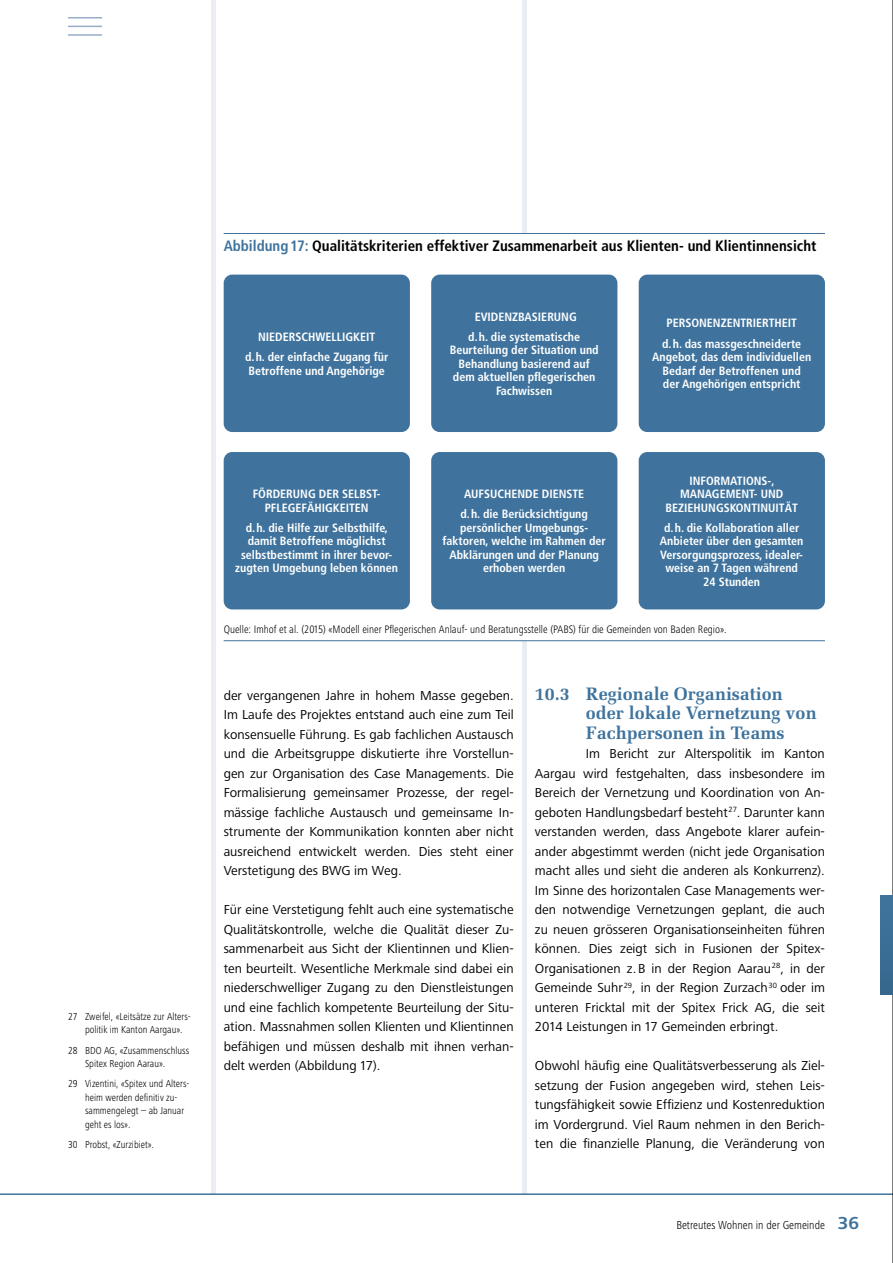
<style>
.page{position:relative;width:893px;height:1263px;background:#fff}
.page>*{position:absolute;margin:0;border:0;box-sizing:border-box;transform-origin:0 0}
.Subheadline_frutiger{font:700 18px/19.5px "Melior LT";color:#3f739d}
.Titel_Grafiken_NEU{font:700 condensed 15px "Frutiger LT";color:#000}
.body_text_frutiger{font:13.5px/19.5px "Frutiger Next LT";color:#000;text-align:justify}
.Grafik_Beschriftung{font:700 condensed 12px/13.5px "Frutiger LT";color:#fff;text-align:center}
.t1{font:300 condensed 12px "Frutiger Next LT";color:#000}
.body_text_frutiger-2{font:300 condensed 11.25px "Frutiger Next LT";color:#000}
.Footnote{font:300 condensed 10.5px/13.5px "Frutiger Next LT";color:#000}
.s1{color:#3f739d}
.s2{font-weight:700;font-stretch:normal;font-size:18px;color:#3f739d}
</style>
<div class="page">
<hr style="left:522px;top:0;width:4px;height:1194px;background:#eaedf4">
<hr style="left:211px;top:0;width:4px;height:1194px;background:#eaedf4">
<hr style="left:0;top:1193px;width:893px;height:2px;background:#3f739d">
<hr style="left:892px;top:0;width:1px;height:1263px;background:#000">
<div style="left:880px;top:895px;width:13px;height:99px;background:#3b6f96"></div>
<hr style="left:68px;top:17px;width:34px;height:2px;background:#9aadc9">
<hr style="left:68px;top:26px;width:34px;height:1px;background:#9aadc9">
<hr style="left:68px;top:34px;width:34px;height:2px;background:#9aadc9">
<div style="left:520px;top:233px;width:19px;height:408px;background:#fff"></div>
<hr style="left:224px;top:640px;width:601px;height:1px;background:#3f739d">
<hr style="left:224px;top:233px;width:601px;height:1px;background:#3f739d">
<div style="left:224px;top:275px;width:186px;height:157px;background:#3f739d;border-radius:9px"></div>
<div style="left:224px;top:452px;width:186px;height:157px;background:#3f739d;border-radius:9px"></div>
<div style="left:431px;top:275px;width:186px;height:157px;background:#3f739d;border-radius:9px"></div>
<div style="left:431px;top:452px;width:186px;height:157px;background:#3f739d;border-radius:9px"></div>
<div style="left:639px;top:275px;width:186px;height:157px;background:#3f739d;border-radius:9px"></div>
<div style="left:639px;top:452px;width:186px;height:157px;background:#3f739d;border-radius:9px"></div>
<p class="Footnote" style="left:85px;top:1010px;width:107px;text-indent:-17px">27 Zweifel, «Leitsätze zur Alters&shy;politik im Kanton Aargau».</p>
<p class="Footnote" style="left:85px;top:1043px;width:106px;text-indent:-17px">28 BDO AG, «Zusammenschluss<br>Spitex Region Aarau».</p>
<p class="Footnote" style="left:85px;top:1077px;width:106px;text-indent:-17px">29 Vizentini, «Spitex und Alters&shy;heim werden definitiv zu&shy;sammengelegt – ab Januar geht es los».</p>
<p class="Footnote" style="left:68px;top:1138px;width:87px">30 Probst, «Zurzibiet».</p>
<p class="Titel_Grafiken_NEU" style="left:224px;top:237px;width:594px"><span class="s1">Abbildung 17:</span> Qualitätskriterien effektiver Zusammenarbeit aus Klienten- und Klientinnensicht</p>
<p class="Grafik_Beschriftung" style="left:258px;top:330px;width:119px">NIEDERSCHWELLIGKEIT</p>
<p class="Grafik_Beschriftung" style="left:245px;top:350px;width:145px;text-align:left">d.h. der einfache Zugang für<br>Betroffene und Angehörige</p>
<p class="Grafik_Beschriftung" style="left:253px;top:487px;width:129px">FÖRDERUNG DER SELBST-<br>PFLEGEFÄHIGKEITEN</p>
<p class="Grafik_Beschriftung" style="left:235px;top:521px;width:164px">d.h. die Hilfe zur Selbsthilfe, damit Betroffene möglichst selbstbestimmt in ihrer bevor&shy;zugten Umgebung leben können</p>
<p class="Grafik_Beschriftung" style="left:475px;top:310px;width:104px">EVIDENZBASIERUNG</p>
<p class="Grafik_Beschriftung" style="left:450px;top:330px;width:151px">d.h. die systematische<br>Beurteilung der Situation und<br>Behandlung basierend auf dem aktuellen pflegerischen<br>Fachwissen</p>
<p class="Grafik_Beschriftung" style="left:464px;top:487px;width:122px">AUFSUCHENDE DIENSTE</p>
<p class="Grafik_Beschriftung" style="left:443px;top:507px;width:165px">d.h. die Berücksichtigung persönlicher Umgebungs&shy;faktoren, welche im Rahmen der<br>Abklärungen und der Planung erhoben werden</p>
<p class="Grafik_Beschriftung" style="left:666px;top:317px;width:132px">PERSONENZENTRIERTHEIT</p>
<p class="Grafik_Beschriftung" style="left:652px;top:337px;width:161px">d.h. das massgeschneiderte<br>Angebot, das dem individuellen<br>Bedarf der Betroffenen und<br>der Angehörigen entspricht</p>
<p class="Grafik_Beschriftung" style="left:666px;top:474px;width:134px">INFORMATIONS-,<br>MANAGEMENT- UND<br>BEZIEHUNGSKONTINUITÄT</p>
<p class="Grafik_Beschriftung" style="left:660px;top:521px;width:145px">d.h. die Kollaboration aller<br>Anbieter über den gesamten<br>Versorgungsprozess, idealer&shy;weise an 7 Tagen während<br>24 Stunden</p>
<p class="body_text_frutiger-2" style="left:224px;top:623px;width:505px">Quelle: Imhof et al. (2015) «Modell einer Pflegerischen Anlauf- und Beratungsstelle (PABS) für die Gemeinden von Baden Regio».</p>
<p class="body_text_frutiger" style="left:224px;top:685px;width:292px">der vergangenen Jahre in hohem Masse gegeben.<br>Im Laufe des Projektes entstand auch eine zum Teil konsensuelle Führung. Es gab fachlichen Austausch und die Arbeitsgruppe diskutierte ihre Vorstellun&shy;gen zur Organisation des Case Managements. Die Formalisierung gemeinsamer Prozesse, der regel&shy;mässige fachliche Austausch und gemeinsame In&shy;strumente der Kommunikation konnten aber nicht ausreichend entwickelt werden. Dies steht einer Verstetigung des BWG im Weg.</p>
<p class="body_text_frutiger" style="left:224px;top:900px;width:291px">Für eine Verstetigung fehlt auch eine systematische Qualitätskontrolle, welche die Qualität dieser Zu&shy;sammenarbeit aus Sicht der Klientinnen und Klien&shy;ten beurteilt. Wesentliche Merkmale sind dabei ein niederschwelliger Zugang zu den Dienstleistungen und eine fachlich kompetente Beurteilung der Situ&shy;ation. Massnahmen sollen Klienten und Klientinnen befähigen und müssen deshalb mit ihnen verhan&shy;delt werden (Abbildung 17).</p>
<p class="Subheadline_frutiger" style="left:586px;top:684px;width:232px;text-indent:-51px">10.3 Regionale Organisation oder lokale Vernetzung von<br>Fachpersonen in Teams</p>
<p class="body_text_frutiger" style="left:535px;top:744px;width:292px;text-indent:51px">Im Bericht zur Alterspolitik im Kanton Aargau wird festgehalten, dass insbesondere im Bereich der Vernetzung und Koordination von An&shy;geboten Handlungsbedarf besteht<sup>27</sup>. Darunter kann verstanden werden, dass Angebote klarer aufein&shy;ander abgestimmt werden (nicht jede Organisation macht alles und sieht die anderen als Konkurrenz).<br>Im Sinne des horizontalen Case Managements wer&shy;den notwendige Vernetzungen geplant, die auch zu neuen grösseren Organisationseinheiten führen können. Dies zeigt sich in Fusionen der Spitex-Organisationen z.B in der Region Aarau<sup>28</sup>, in der Gemeinde Suhr<sup>29</sup>, in der Region Zurzach<sup>30</sup> oder im unteren Fricktal mit der Spitex Frick AG, die seit 2014 Leistungen in 17 Gemeinden erbringt.</p>
<p class="body_text_frutiger" style="left:535px;top:1056px;width:292px">Obwohl häufig eine Qualitätsverbesserung als Ziel&shy;setzung der Fusion angegeben wird, stehen Leis&shy;tungsfähigkeit sowie Effizienz und Kostenreduktion im Vordergrund. Viel Raum nehmen in den Berich&shy;ten die finanzielle Planung, die Veränderung von</p>
<p class="t1" style="left:676px;top:1218px;width:184px">Betreutes Wohnen in der Gemeinde <span class="s2">36</span></p>
</div>
